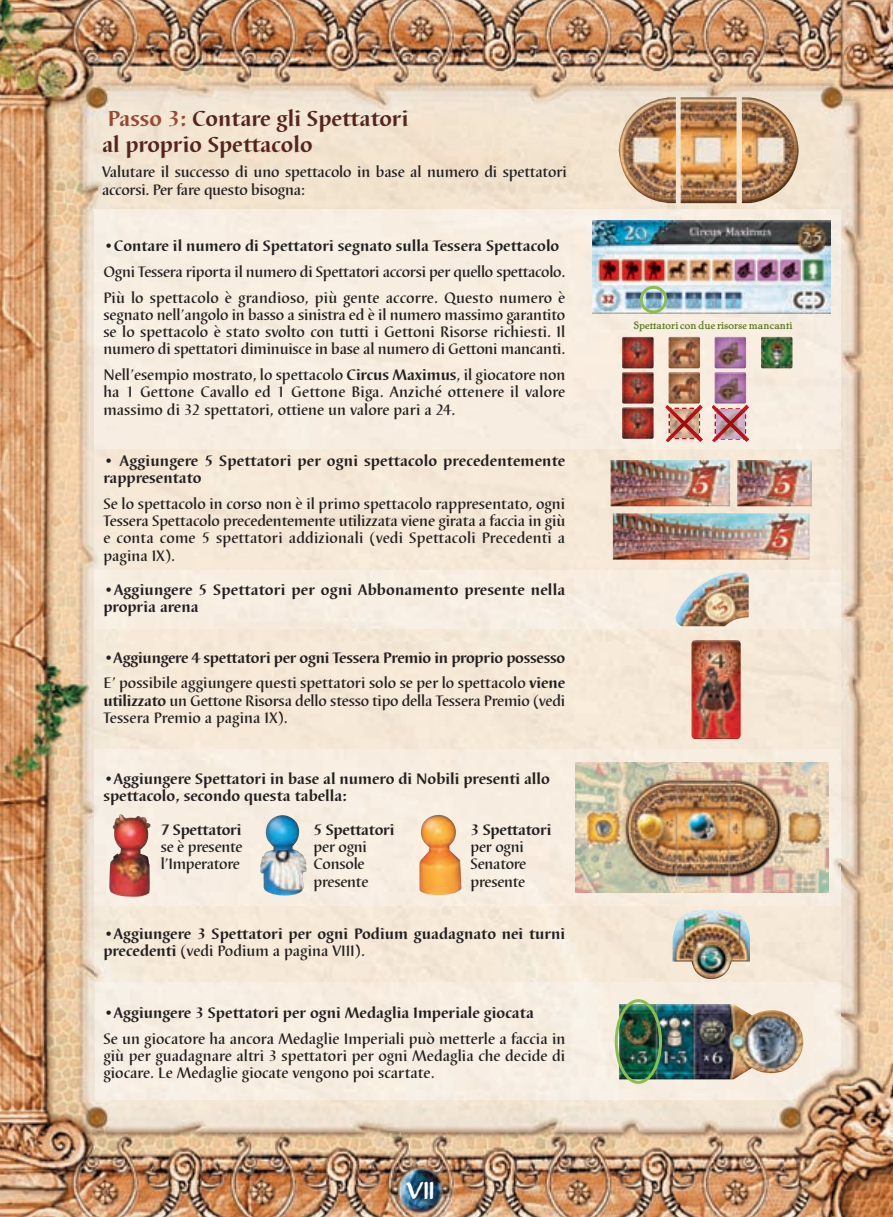
<style>
.page{position:relative;width:893px;height:1217px;background:#fff}
.page>*{position:absolute;margin:0;border:0;box-sizing:border-box;transform-origin:0 0}
.t1{font:700 22.5px/25.8px "Barbedor T";color:#54251e}
.t2{font:22.5px "Justinian 2";color:#fff}
.t3{font:500 15.75px/17.2px "Barbedor T";letter-spacing:-.01em;color:#231f20}
.t4{font:700 15.75px/17.2px "Barbedor T";color:#231f20}
.t5{font:10.5px "Cheboygan";color:#56761c}
.s1{color:#954a35}
.s2{font-weight:700}
.s3{font-weight:500}
</style>
<div class="page">
<img style="left:0;top:0;width:893px;height:1217px">
<h1 class="t1" style="left:102px;top:108px;width:308px"><span class="s1">Passo 3:</span> Contare gli Spettatori al proprio Spettacolo</h1>
<p class="t3" style="left:102px;top:165px;width:466px">Valutare il successo di uno spettacolo in base al numero di spettatori accorsi. Per fare questo bisogna:</p>
<p class="t4" style="left:103px;top:239px;width:457px">•Contare il numero di Spettatori segnato sulla Tessera Spettacolo</p>
<p class="t3" style="left:103px;top:260px;width:463px;line-height:25.8px">Ogni Tessera riporta il numero di Spettatori accorsi per quello spettacolo.<br>Più lo spettacolo è grandioso, più gente accorre. Questo numero è</p>
<p class="t3" style="left:103px;top:307px;width:463px;text-align:justify">segnato nell’angolo in basso a sinistra ed è il numero massimo garantito se lo spettacolo è stato svolto con tutti i Gettoni Risorse richiesti. Il numero di spettatori diminuisce in base al numero di Gettoni mancanti.</p>
<p class="t3" style="left:103px;top:368px;width:463px;text-align:justify">Nell’esempio mostrato, lo spettacolo <span class="s2">Circus Maximus</span>, il giocatore non ha 1 Gettone Cavallo ed 1 Gettone Biga. Anziché ottenere il valore massimo di 32 spettatori, ottiene un valore pari a 24.</p>
<p class="t4" style="left:103px;top:453px;width:463px">• Aggiungere 5 Spettatori per ogni spettacolo precedentemente rappresentato</p>
<p class="t3" style="left:103px;top:496px;width:463px;text-align:justify">Se lo spettacolo in corso non è il primo spettacolo rappresentato, ogni Tessera Spettacolo precedentemente utilizzata viene girata a faccia in giù e conta come 5 spettatori addizionali (vedi Spettacoli Precedenti a pagina IX).</p>
<p class="t4" style="left:103px;top:582px;width:463px">•Aggiungere 5 Spettatori per ogni Abbonamento presente nella propria arena</p>
<p class="t4" style="left:103px;top:646px;width:463px;line-height:25.8px">•Aggiungere 4 spettatori per ogni Tessera Premio in proprio possesso<br><span class="s3">E’ possibile aggiungere questi spettatori solo se per lo spettacolo</span> viene</p>
<p class="t3" style="left:103px;top:693px;width:463px"><span class="s2">utilizzato</span> un Gettone Risorsa dello stesso tipo della Tessera Premio (vedi<br>Tessera Premio a pagina IX).</p>
<p class="t4" style="left:103px;top:771px;width:448px">•Aggiungere Spettatori in base al numero di Nobili presenti allo spettacolo, secondo questa tabella:</p>
<p class="t4" style="left:161px;top:822px;width:82px">7 Spettatori</p>
<p class="t3" style="left:161px;top:840px;width:84px">se è presente l’Imperatore</p>
<p class="t4" style="left:314px;top:822px;width:82px">5 Spettatori</p>
<p class="t3" style="left:314px;top:840px;width:56px">per ogni<br>Console presente</p>
<p class="t4" style="left:470px;top:822px;width:82px">3 Spettatori</p>
<p class="t3" style="left:470px;top:840px;width:57px">per ogni<br>Senatore presente</p>
<p class="t4" style="left:103px;top:926px;width:463px">•Aggiungere 3 Spettatori per ogni Podium guadagnato nei turni precedenti <span class="s3">(vedi Podium a pagina VIII).</span></p>
<p class="t4" style="left:103px;top:1005px;width:432px">•Aggiungere 3 Spettatori per ogni Medaglia Imperiale giocata</p>
<p class="t3" style="left:103px;top:1031px;width:463px;text-align:justify">Se un giocatore ha ancora Medaglie Imperiali può metterle a faccia in giù per guadagnare altri 3 spettatori per ogni Medaglia che decide di giocare. Le Medaglie giocate vengono poi scartate.</p>
<h1 class="t2" style="left:406px;top:1176px;width:33px">7</h1>
<p class="t5" style="left:634px;top:320px;width:160px">Spettatori con due risorse mancanti</p>
</div>
